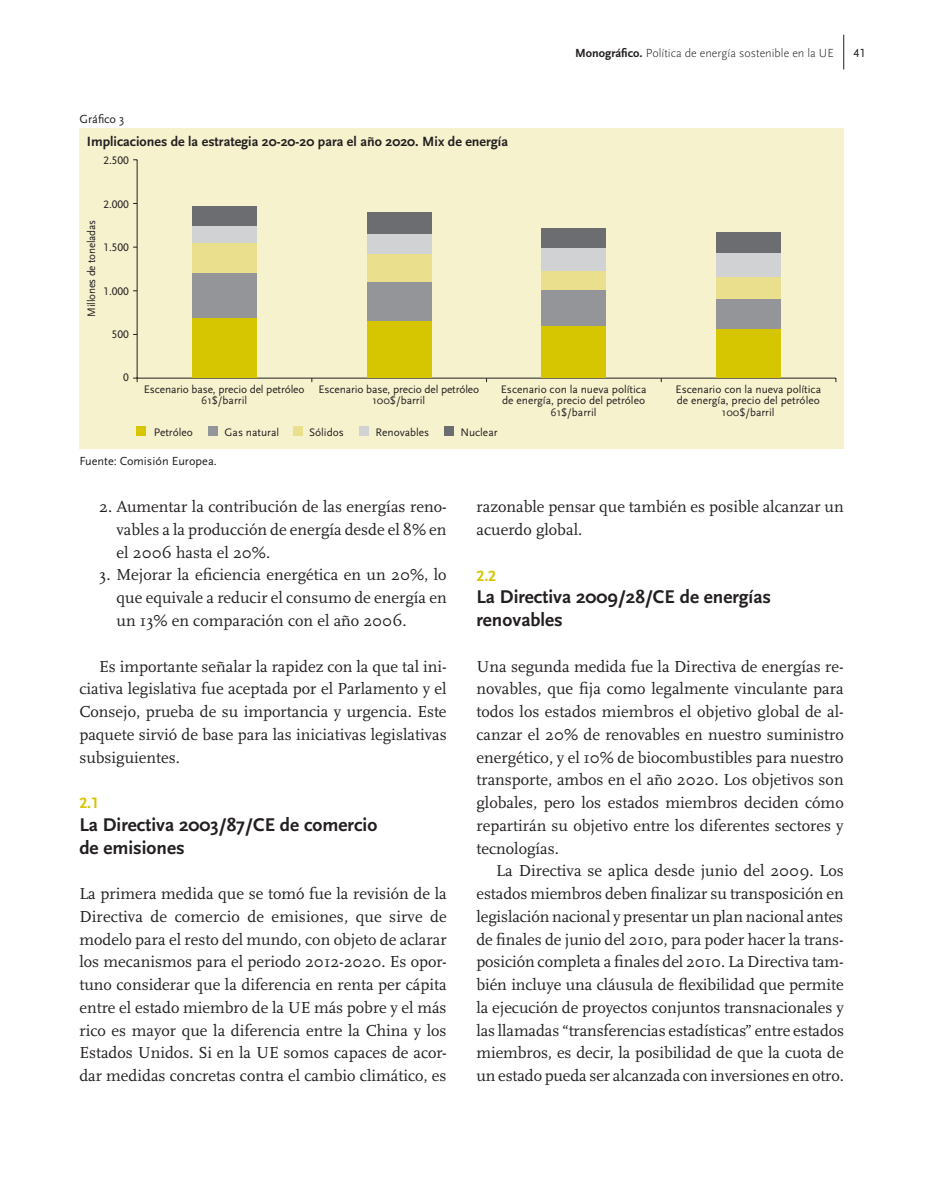
<style>
.page{position:relative;width:943px;height:1191px;background:#fff}
.page>*{position:absolute;margin:0;border:0;box-sizing:border-box;transform-origin:0 0}
.t1{font:700 19.25px/22.8px "Scala Sans";color:#231f20}
.t2{font:16.62px/22.8px "Scala";color:#231f20;text-align:justify}
.t3{font:700 15.75px "Scala Sans Caps";color:#d6c501}
.t4{font:700 14px "Scala Sans";color:#231f20}
.t5{font:300 12.25px "Scala Sans";color:#231f20}
.t6{font:12.25px "Scala Sans";color:#231f20}
.t7{font:12.25px "Scala Sans Caps";color:#231f20}
.t8{font:11.38px/11.4px "Scala Sans";color:#231f20;text-align:center}
.t9{font:11.38px "Scala Sans Caps";color:#231f20}
.t10{font:11.38px "Scala Sans";letter-spacing:-.02em;color:#231f20}
.s1{font-weight:700}
</style>
<div class="page">
<hr style="left:843px;top:35px;width:1px;height:34px;background:#231f20">
<div style="left:79px;top:128px;width:764px;height:320px;background:#f6f2ce"></div>
<hr style="left:137px;top:160px;width:1px;height:218px;background:#231f20">
<hr style="left:137px;top:378px;width:698px;height:1px;background:#231f20">
<div style="left:136px;top:426px;width:10px;height:10px;background:#d6c501"></div>
<div style="left:208px;top:426px;width:10px;height:10px;background:#939598"></div>
<div style="left:293px;top:426px;width:10px;height:10px;background:#eadf8c"></div>
<div style="left:359px;top:426px;width:10px;height:10px;background:#d1d2d4"></div>
<div style="left:444px;top:426px;width:10px;height:10px;background:#6c6d70"></div>
<div style="left:192px;top:317px;width:65px;height:61px;background:#d6c501"></div>
<div style="left:192px;top:273px;width:65px;height:44px;background:#939598"></div>
<div style="left:192px;top:243px;width:65px;height:30px;background:#eadf8c"></div>
<div style="left:192px;top:225px;width:65px;height:18px;background:#d1d2d4"></div>
<div style="left:192px;top:206px;width:65px;height:19px;background:#6c6d70"></div>
<div style="left:367px;top:321px;width:64px;height:57px;background:#d6c501"></div>
<div style="left:367px;top:282px;width:64px;height:39px;background:#939598"></div>
<div style="left:367px;top:253px;width:64px;height:29px;background:#eadf8c"></div>
<div style="left:367px;top:234px;width:64px;height:19px;background:#d1d2d4"></div>
<div style="left:367px;top:212px;width:64px;height:22px;background:#6c6d70"></div>
<div style="left:541px;top:325px;width:65px;height:53px;background:#d6c501"></div>
<div style="left:541px;top:290px;width:65px;height:35px;background:#939598"></div>
<div style="left:541px;top:271px;width:65px;height:19px;background:#eadf8c"></div>
<div style="left:541px;top:248px;width:65px;height:23px;background:#d1d2d4"></div>
<div style="left:541px;top:228px;width:65px;height:20px;background:#6c6d70"></div>
<div style="left:716px;top:329px;width:64px;height:49px;background:#d6c501"></div>
<div style="left:716px;top:298px;width:64px;height:31px;background:#939598"></div>
<div style="left:716px;top:277px;width:64px;height:21px;background:#eadf8c"></div>
<div style="left:716px;top:252px;width:64px;height:25px;background:#d1d2d4"></div>
<div style="left:716px;top:232px;width:64px;height:20px;background:#6c6d70"></div>
<p class="t6" style="left:79px;top:113px;width:47px">Gráfico 3</p>
<p class="t4" style="left:87px;top:134px;width:423px">Implicaciones de la estrategia 20-20-20 para el año 2020. Mix de energía</p>
<p class="t9" style="left:103px;top:154px;width:27px">2.500</p>
<p class="t9" style="left:103px;top:198px;width:27px">2.000</p>
<p class="t9" style="left:103px;top:241px;width:27px">1.500</p>
<p class="t9" style="left:103px;top:285px;width:27px">1.000</p>
<p class="t9" style="left:112px;top:328px;width:19px">500</p>
<p class="t9" style="left:123px;top:371px;width:7px">0</p>
<p class="t10" style="left:85px;top:317px;width:98px;rotate:-90deg">Millones de toneladas</p>
<p class="t5" style="left:575px;top:46px;width:260px"><span class="s1">Monográfico.</span> Política de energía sostenible en la UE</p>
<p class="t7" style="left:853px;top:46px;width:14px">41</p>
<p class="t8" style="left:144px;top:384px;width:162px">Escenario base, precio del petróleo<br>61$/barril</p>
<p class="t8" style="left:318px;top:384px;width:162px">Escenario base, precio del petróleo<br>100$/barril</p>
<p class="t8" style="left:501px;top:384px;width:147px">Escenario con la nueva política de energía, precio del petróleo<br>61$/barril</p>
<p class="t8" style="left:675px;top:384px;width:147px">Escenario con la nueva política de energía, precio del petróleo<br>100$/barril</p>
<p class="t6" style="left:79px;top:454px;width:139px">Fuente: Comisión Europea.</p>
<p class="t8" style="left:154px;top:426px;width:41px">Petróleo</p>
<p class="t8" style="left:224px;top:426px;width:56px">Gas natural</p>
<p class="t8" style="left:309px;top:426px;width:36px">Sólidos</p>
<p class="t8" style="left:375px;top:426px;width:55px">Renovables</p>
<p class="t8" style="left:460px;top:426px;width:39px">Nuclear</p>
<p class="t2" style="left:117px;top:496px;width:331px;text-indent:-17px">2. Aumentar la contribución de las energías reno&shy;vables a la producción de energía desde el 8% en el 2006 hasta el 20%.</p>
<p class="t2" style="left:117px;top:564px;width:331px;text-indent:-17px">3. Mejorar la eficiencia energética en un 20%, lo que equivale a reducir el consumo de energía en un 13% en comparación con el año 2006.</p>
<p class="t2" style="left:79px;top:655px;width:369px;text-indent:20px">Es importante señalar la rapidez con la que tal ini&shy;ciativa legislativa fue aceptada por el Parlamento y el Consejo, prueba de su importancia y urgencia. Este paquete sirvió de base para las iniciativas legislativas subsiguientes.</p>
<p class="t3" style="left:79px;top:794px;width:21px">2.1</p>
<p class="t1" style="left:79px;top:813px;width:299px">La Directiva 2003/87/CE de comercio de emisiones</p>
<p class="t2" style="left:79px;top:882px;width:369px">La primera medida que se tomó fue la revisión de la Directiva de comercio de emisiones, que sirve de modelo para el resto del mundo, con objeto de aclarar los mecanismos para el periodo 2012-2020. Es opor&shy;tuno considerar que la diferencia en renta per cápita entre el estado miembro de la UE más pobre y el más rico es mayor que la diferencia entre la China y los Estados Unidos. Si en la UE somos capaces de acor&shy;dar medidas concretas contra el cambio climático, es</p>
<p class="t2" style="left:476px;top:496px;width:369px">razonable pensar que también es posible alcanzar un acuerdo global.</p>
<p class="t3" style="left:476px;top:566px;width:21px">2.2</p>
<p class="t1" style="left:476px;top:586px;width:296px">La Directiva 2009/28/CE de energías renovables</p>
<p class="t2" style="left:476px;top:655px;width:369px">Una segunda medida fue la Directiva de energías re&shy;novables, que fija como legalmente vinculante para todos los estados miembros el objetivo global de al&shy;canzar el 20% de renovables en nuestro suministro energético, y el 10% de biocombustibles para nuestro transporte, ambos en el año 2020. Los objetivos son globales, pero los estados miembros deciden cómo repartirán su objetivo entre los diferentes sectores y tecnologías.</p>
<p class="t2" style="left:476px;top:860px;width:369px;text-indent:20px">La Directiva se aplica desde junio del 2009. Los estados miembros deben finalizar su transposición en legislación nacional y presentar un plan nacional antes de finales de junio del 2010, para poder hacer la trans&shy;posición completa a finales del 2010. La Directiva tam&shy;bién incluye una cláusula de flexibilidad que permite la ejecución de proyectos conjuntos transnacionales y las llamadas “transferencias estadísticas” entre estados miembros, es decir, la posibilidad de que la cuota de un estado pueda ser alcanzada con inversiones en otro.</p>
</div>
